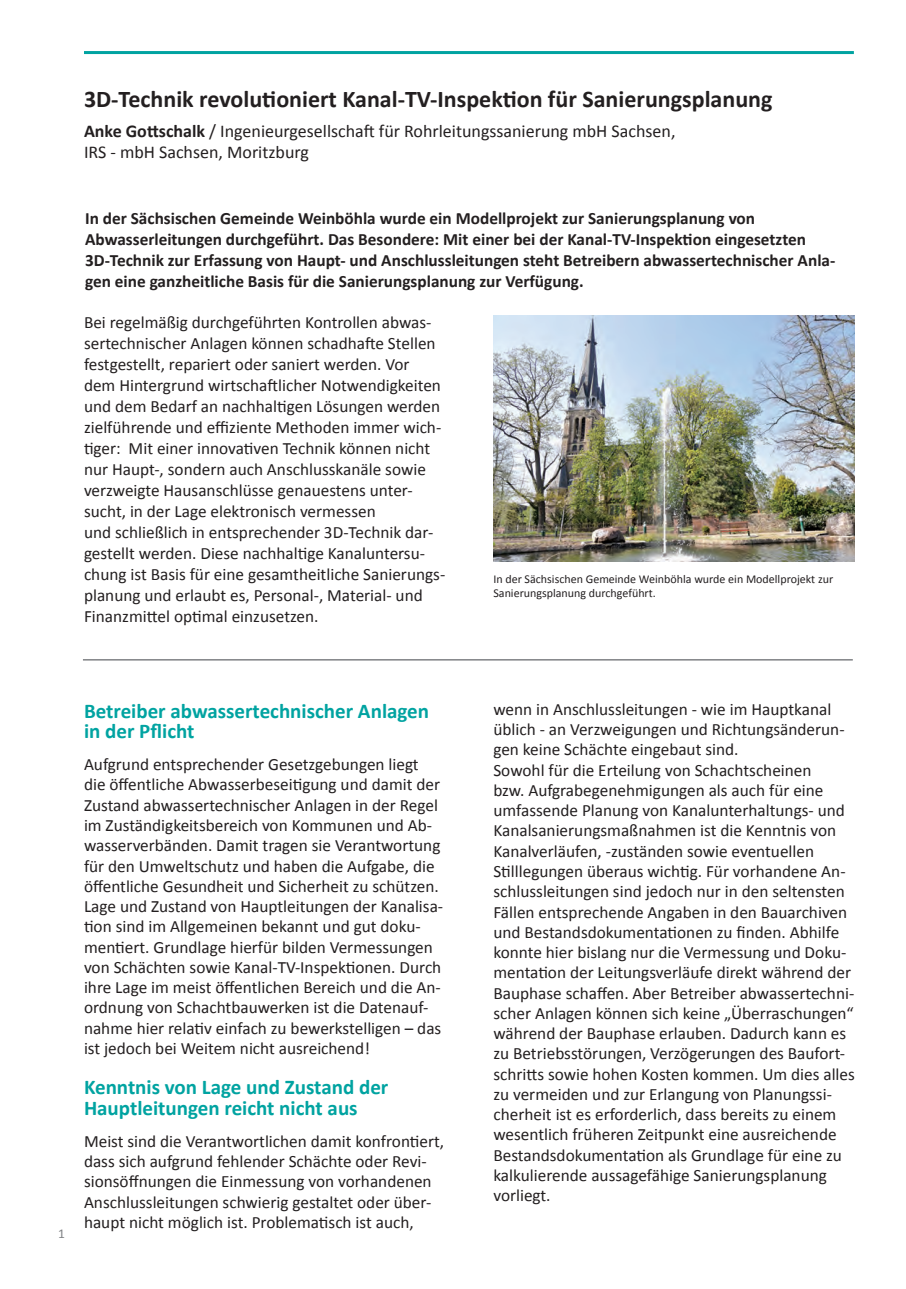
<style>
.page{position:relative;width:906px;height:1289px;background:#fff}
.page>*{position:absolute;margin:0;border:0;box-sizing:border-box;transform-origin:0 0}
.t1{font:700 24px "Calibri";color:#231f20}
.t2{font:700 21px/20.2px "Calibri";color:#00a3a1}
.t3{font:18px/21px "Calibri";color:#231f20}
.t4{font:17.25px/20.2px "Calibri";color:#231f20}
.t5{font:700 17.25px/21px "Calibri";color:#231f20}
.t6{font:13.5px "Calibri";color:#808285}
.t7{font:12px/13.5px "Calibri";color:#231f20}
.s1{font-weight:700}
</style>
<div class="page">
<hr style="left:84px;top:51px;width:770px;height:3px;background:#00a3a1">
<hr style="left:83px;top:659px;width:770px;height:1px;background:#808285">
<img style="left:493px;top:315px;width:362px;height:246px">
<h1 class="t1" style="left:84px;top:84px;width:690px">3D-Technik revolutioniert Kanal-TV-Inspektion für Sanierungsplanung</h1>
<p class="t3" style="left:84px;top:121px;width:593px"><span class="s1">Anke Gottschalk</span> / Ingenieurgesellschaft für Rohrleitungssanierung mbH Sachsen,<br>IRS - mbH Sachsen, Moritzburg</p>
<p class="t5" style="left:85px;top:207px;width:752px">In der Sächsischen Gemeinde Weinböhla wurde ein Modellprojekt zur Sanierungsplanung von Abwasserleitungen durchgeführt. Das Besondere: Mit einer bei der Kanal-TV-Inspektion eingesetzten 3D-Technik zur Erfassung von Haupt- und Anschlussleitungen steht Betreibern abwassertechnischer Anla&shy;gen eine ganzheitliche Basis für die Sanierungsplanung zur Verfügung.</p>
<p class="t4" style="left:84px;top:311px;width:363px;line-height:21px">Bei regelmäßig durchgeführten Kontrollen abwas&shy;sertechnischer Anlagen können schadhafte Stellen festgestellt, repariert oder saniert werden. Vor dem Hintergrund wirtschaftlicher Notwendigkeiten und dem Bedarf an nachhaltigen Lösungen werden zielführende und effiziente Methoden immer wich&shy;tiger: Mit einer innovativen Technik können nicht nur Haupt-, sondern auch Anschlusskanäle sowie verzweigte Hausanschlüsse genauestens unter&shy;sucht, in der Lage elektronisch vermessen<br>und schließlich in entsprechender 3D-Technik dar&shy;gestellt werden. Diese nachhaltige Kanaluntersu&shy;chung ist Basis für eine gesamtheitliche Sanierungs&shy;planung und erlaubt es, Personal-, Material- und Finanzmittel optimal einzusetzen.</p>
<p class="t7" style="left:493px;top:572px;width:341px">In der Sächsischen Gemeinde Weinböhla wurde ein Modellprojekt zur<br>Sanierungsplanung durchgeführt.</p>
<p class="t6" style="left:58px;top:1224px;width:8px">1</p>
<p class="t2" style="left:84px;top:700px;width:346px">Betreiber abwassertechnischer Anlagen in der Pflicht</p>
<p class="t4" style="left:84px;top:754px;width:361px">Aufgrund entsprechender Gesetzgebungen liegt die öffentliche Abwasserbeseitigung und damit der Zustand abwassertechnischer Anlagen in der Regel im Zuständigkeitsbereich von Kommunen und Ab&shy;wasserverbänden. Damit tragen sie Verantwortung für den Umweltschutz und haben die Aufgabe, die öffentliche Gesundheit und Sicherheit zu schützen.<br>Lage und Zustand von Hauptleitungen der Kanalisa&shy;tion sind im Allgemeinen bekannt und gut doku&shy;mentiert. Grundlage hierfür bilden Vermessungen von Schächten sowie Kanal-TV-Inspektionen. Durch ihre Lage im meist öffentlichen Bereich und die An&shy;ordnung von Schachtbauwerken ist die Datenauf&shy;nahme hier relativ einfach zu bewerkstelligen – das ist jedoch bei Weitem nicht ausreichend!</p>
<p class="t2" style="left:84px;top:1077px;width:306px">Kenntnis von Lage und Zustand der<br>Hauptleitungen reicht nicht aus</p>
<p class="t4" style="left:84px;top:1131px;width:362px">Meist sind die Verantwortlichen damit konfrontiert, dass sich aufgrund fehlender Schächte oder Revi&shy;sionsöffnungen die Einmessung von vorhandenen Anschlussleitungen schwierig gestaltet oder über&shy;haupt nicht möglich ist. Problematisch ist auch,</p>
<p class="t4" style="left:493px;top:699px;width:363px">wenn in Anschlussleitungen - wie im Hauptkanal üblich - an Verzweigungen und Richtungsänderun&shy;gen keine Schächte eingebaut sind.<br>Sowohl für die Erteilung von Schachtscheinen<br>bzw. Aufgrabegenehmigungen als auch für eine umfassende Planung von Kanalunterhaltungs- und Kanalsanierungsmaßnahmen ist die Kenntnis von Kanalverläufen, -zuständen sowie eventuellen Stilllegungen überaus wichtig. Für vorhandene An&shy;schlussleitungen sind jedoch nur in den seltensten Fällen entsprechende Angaben in den Bauarchiven und Bestandsdokumentationen zu finden. Abhilfe konnte hier bislang nur die Vermessung und Doku&shy;mentation der Leitungsverläufe direkt während der Bauphase schaffen. Aber Betreiber abwassertechni&shy;scher Anlagen können sich keine „Überraschungen“ während der Bauphase erlauben. Dadurch kann es zu Betriebsstörungen, Verzögerungen des Baufort&shy;schritts sowie hohen Kosten kommen. Um dies alles zu vermeiden und zur Erlangung von Planungssi&shy;cherheit ist es erforderlich, dass bereits zu einem wesentlich früheren Zeitpunkt eine ausreichende Bestandsdokumentation als Grundlage für eine zu kalkulierende aussagefähige Sanierungsplanung vorliegt.</p>
</div>
